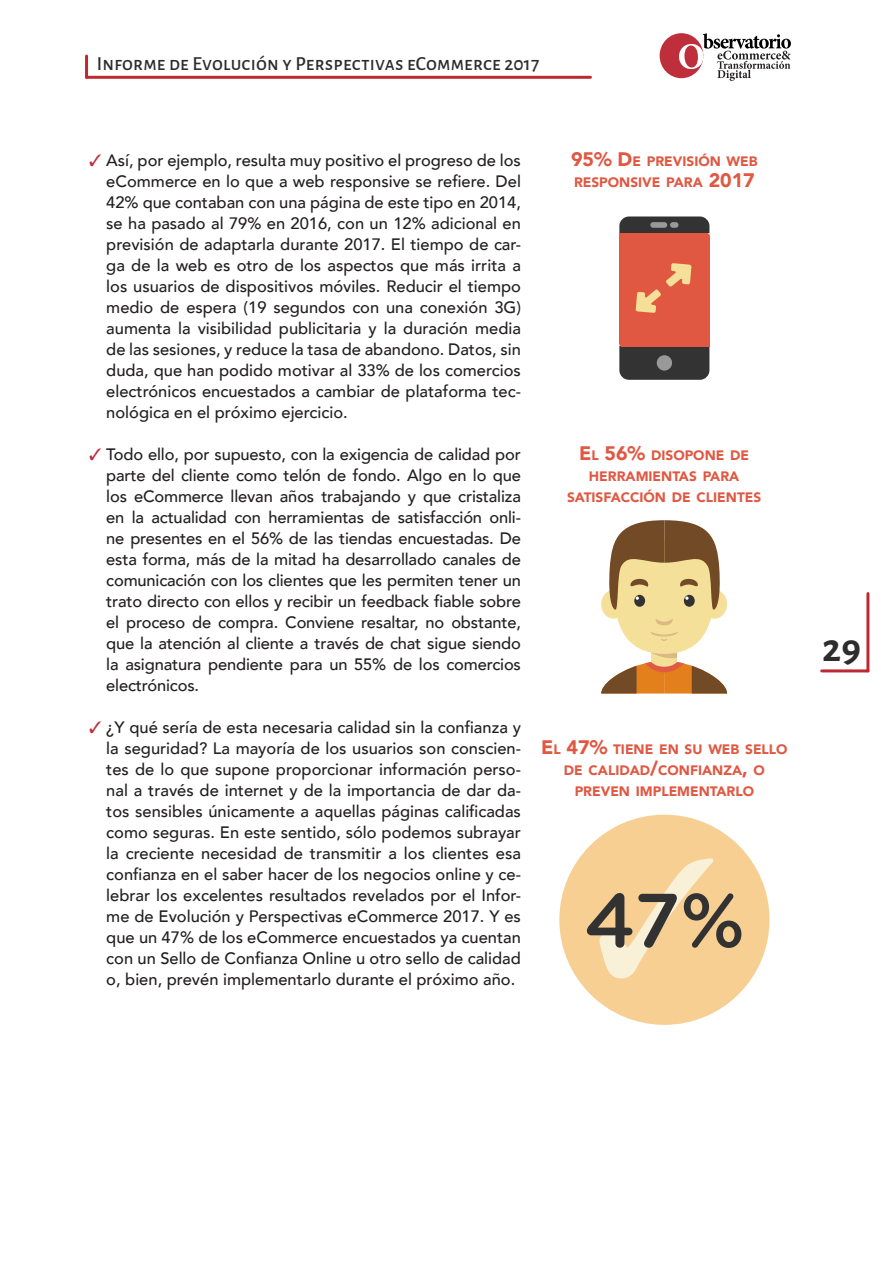
<style>
.page{position:relative;width:893px;height:1263px;background:#fff}
.page>*{position:absolute;margin:0;border:0;box-sizing:border-box;transform-origin:0 0}
.t1{font:700 40.5px "Alegreya Sans SC";color:#2d2d2d}
.t2{font:500 19.5px "Alegreya Sans SC";letter-spacing:.01em;color:#2d2d2d}
.t3{font:500 16.5px/21px "Avenir";color:#231f20;text-align:justify}
._02_titulo_texto_2{font:900 13.65px/21px "Avenir";color:#e05842}
.s1{color:#c02e3c}
.s2{font-size:19.5px}
</style>
<div class="page">
<hr style="left:87px;top:76px;width:503px;height:3px;background:#be2830">
<hr style="left:85px;top:56px;width:3px;height:21px;background:#be2830">
<hr style="left:866px;top:593px;width:3px;height:78px;background:#be2830">
<hr style="left:822px;top:669px;width:46px;height:3px;background:#be2830">
<div style="left:660px;top:33px;width:43px;height:45px;background:#be2e3b;border-radius:50%"></div>
<svg style="left:679px;top:33px;width:112px;height:48px"></svg>
<div style="left:619px;top:216px;width:90px;height:164px;background:#333;border-radius:10px"></div>
<svg style="left:619px;top:233px;width:90px;height:113px;background:#e16248"></svg>
<div style="left:656px;top:354px;width:17px;height:17px;background:#999;border-radius:50%"></div>
<div style="left:655px;top:354px;width:19px;height:18px;border:2px solid #333;border-radius:50%"></div>
<div style="left:650px;top:222px;width:17px;height:6px;background:#999;border-radius:3px"></div>
<div style="left:670px;top:222px;width:8px;height:6px;background:#999;border-radius:3px"></div>
<svg style="left:601px;top:520px;width:126px;height:173px"></svg>
<div style="left:559px;top:815px;width:210px;height:210px;background:#f7cf92;border-radius:50%"></div>
<svg style="left:587px;top:858px;width:154px;height:120px"></svg>
<p class="t2" style="left:97px;top:51px;width:444px">Informe de Evolución y Perspectivas eCommerce 2017</p>
<p class="t3" style="left:106px;top:148px;width:416px;text-indent:-17px"><span class="s1">✓</span> Así, por ejemplo, resulta muy positivo el progreso de los eCommerce en lo que a web responsive se refiere. Del 42% que contaban con una página de este tipo en 2014, se ha pasado al 79% en 2016, con un 12% adicional en previsión de adaptarla durante 2017. El tiempo de car&shy;ga de la web es otro de los aspectos que más irrita a los usuarios de dispositivos móviles. Reducir el tiempo medio de espera (19 segundos con una conexión 3G) aumenta la visibilidad publicitaria y la duración media de las sesiones, y reduce la tasa de abandono. Datos, sin duda, que han podido motivar al 33% de los comercios electrónicos encuestados a cambiar de plataforma tec&shy;nológica en el próximo ejercicio.</p>
<p class="t3" style="left:106px;top:442px;width:416px;text-indent:-17px"><span class="s1">✓</span> Todo ello, por supuesto, con la exigencia de calidad por parte del cliente como telón de fondo. Algo en lo que los eCommerce llevan años trabajando y que cristaliza en la actualidad con herramientas de satisfacción onli&shy;ne presentes en el 56% de las tiendas encuestadas. De esta forma, más de la mitad ha desarrollado canales de comunicación con los clientes que les permiten tener un trato directo con ellos y recibir un feedback fiable sobre el proceso de compra. Conviene resaltar, no obstante, que la atención al cliente a través de chat sigue siendo la asignatura pendiente para un 55% de los comercios electrónicos.</p>
<p class="t3" style="left:106px;top:715px;width:416px;text-indent:-17px"><span class="s1">✓</span> ¿Y qué sería de esta necesaria calidad sin la confianza y la seguridad? La mayoría de los usuarios son conscien&shy;tes de lo que supone proporcionar información perso&shy;nal a través de internet y de la importancia de dar da&shy;tos sensibles únicamente a aquellas páginas calificadas como seguras. En este sentido, sólo podemos subrayar la creciente necesidad de transmitir a los clientes esa confianza en el saber hacer de los negocios online y ce&shy;lebrar los excelentes resultados revelados por el Infor&shy;me de Evolución y Perspectivas eCommerce 2017. Y es que un 47% de los eCommerce encuestados ya cuentan con un Sello de Confianza Online u otro sello de calidad o, bien, prevén implementarlo durante el próximo año.</p>
<p class="_02_titulo_texto_2" style="left:571px;top:150px;width:188px"><span class="s2">95% D</span>E PREVISIÓN WEB<br>RESPONSIVE PARA <span class="s2">2017</span></p>
<p class="_02_titulo_texto_2" style="left:579px;top:444px;width:171px"><span class="s2">E</span> L <span class="s2">56%</span> DISOPONE DE</p>
<p class="_02_titulo_texto_2" style="left:589px;top:465px;width:152px">HERRAMIENTAS PARA</p>
<p class="_02_titulo_texto_2" style="left:567px;top:486px;width:53px">SATISFACCI</p>
<p class="_02_titulo_texto_2" style="left:644px;top:486px;width:119px">ÓN DE CLIENTES</p>
<p class="_02_titulo_texto_2" style="left:541px;top:738px;width:248px;text-align:center"><span class="s2">E</span>L <span class="s2">47%</span> TIENE EN SU WEB SELLO<br>DE CALIDAD<span class="s2">/</span>CONFIANZA<span class="s2">,</span> O<br>PREVEN IMPLEMENTARLO</p>
<h1 class="t1" style="left:822px;top:618px;width:41px">29</h1>
</div>
